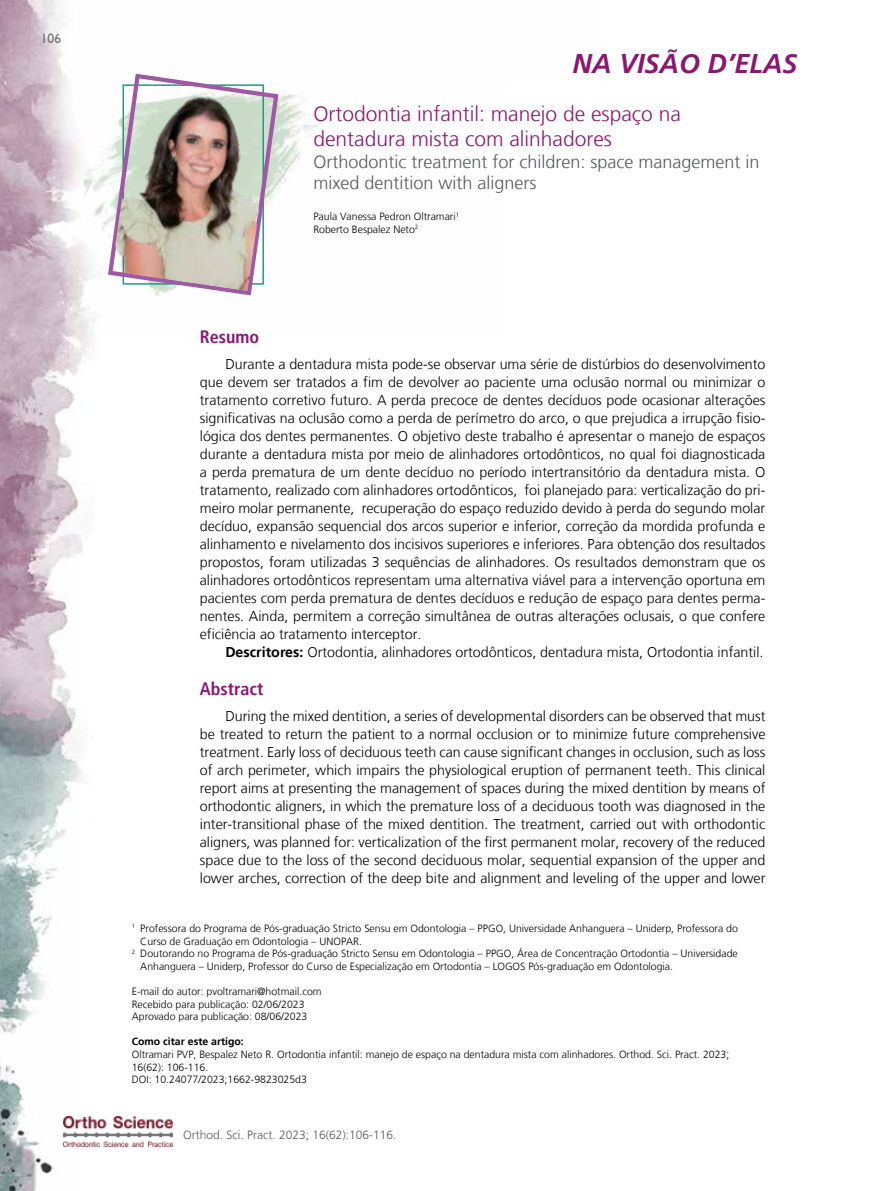
<style>
.page{position:relative;width:893px;height:1191px;background:#fff}
.page>*{position:absolute;margin:0;border:0;box-sizing:border-box;transform-origin:0 0}
.t1{font:italic 700 27px "Frutiger LT";color:#8b1771}
.t2{font:300 21px/25.2px "Frutiger LT";color:#8b1771}
.t3{font:300 18px/21.6px "Frutiger LT";color:#58595b}
.t4{font:700 condensed 18px "Frutiger LT";color:#8b1771}
.t5{font:300 14.25px/18px "Frutiger LT";color:#000;text-align:justify}
.t6{font:13.5px "Humanist 521 BT";color:#6d6e71}
.t7{font:300 12px "Frutiger LT";color:#58595b}
.t8{font:300 10.5px/12.6px "Frutiger LT";color:#000}
.t9{font:700 10.5px "Frutiger LT";color:#000}
.s1{font-weight:700}
</style>
<div class="page">
<img style="left:0;top:0;width:66px;height:85px">
<img style="left:0;top:85px;width:83px;height:1106px">
<img style="left:52px;top:35px;width:266px;height:303px">
<svg style="left:108px;top:74px;width:170px;height:221px"></svg>
<img style="left:64px;top:1116px;width:109px;height:30px">
<img style="left:111px;top:78px;width:164px;height:213px">
<p class="t6" style="left:41px;top:30px;width:22px">106</p>
<h1 class="t1" style="left:572px;top:48px;width:227px">NA VISÃO D’ELAS</h1>
<h2 class="t2" style="left:313px;top:101px;width:369px">Ortodontia infantil: manejo de espaço na dentadura mista com alinhadores</h2>
<p class="t3" style="left:313px;top:151px;width:448px">Orthodontic treatment for children: space management in mixed dentition with aligners</p>
<p class="t8" style="left:313px;top:210px;width:147px">Paula Vanessa Pedron Oltramari<sup>1<br></sup>Roberto Bespalez Neto<sup>2</sup></p>
<p class="t4" style="left:200px;top:326px;width:61px">Resumo</p>
<p class="t5" style="left:200px;top:355px;width:567px;text-indent:26px">Durante a dentadura mista pode-se observar uma série de distúrbios do desenvolvimento que devem ser tratados a fim de devolver ao paciente uma oclusão normal ou minimizar o tratamento corretivo futuro. A perda precoce de dentes decíduos pode ocasionar alterações significativas na oclusão como a perda de perímetro do arco, o que prejudica a irrupção fisio&shy;lógica dos dentes permanentes. O objetivo deste trabalho é apresentar o manejo de espaços durante a dentadura mista por meio de alinhadores ortodônticos, no qual foi diagnosticada a perda prematura de um dente decíduo no período intertransitório da dentadura mista. O tratamento, realizado com alinhadores ortodônticos, foi planejado para: verticalização do pri&shy;meiro molar permanente, recuperação do espaço reduzido devido à perda do segundo molar decíduo, expansão sequencial dos arcos superior e inferior, correção da mordida profunda e alinhamento e nivelamento dos incisivos superiores e inferiores. Para obtenção dos resultados propostos, foram utilizadas 3 sequências de alinhadores. Os resultados demonstram que os alinhadores ortodônticos representam uma alternativa viável para a intervenção oportuna em pacientes com perda prematura de dentes decíduos e redução de espaço para dentes perma&shy;nentes. Ainda, permitem a correção simultânea de outras alterações oclusais, o que confere eficiência ao tratamento interceptor.</p>
<p class="t5" style="left:225px;top:643px;width:540px"><span class="s1">Descritores:</span> Ortodontia, alinhadores ortodônticos, dentadura mista, Ortodontia infantil.</p>
<p class="t4" style="left:200px;top:678px;width:65px">Abstract</p>
<p class="t5" style="left:200px;top:707px;width:567px;text-indent:26px">During the mixed dentition, a series of developmental disorders can be observed that must be treated to return the patient to a normal occlusion or to minimize future comprehensive treatment. Early loss of deciduous teeth can cause significant changes in occlusion, such as loss of arch perimeter, which impairs the physiological eruption of permanent teeth. This clinical report aims at presenting the management of spaces during the mixed dentition by means of orthodontic aligners, in which the premature loss of a deciduous tooth was diagnosed in the inter-transitional phase of the mixed dentition. The treatment, carried out with orthodontic aligners, was planned for: verticalization of the first permanent molar, recovery of the reduced space due to the loss of the second deciduous molar, sequential expansion of the upper and lower arches, correction of the deep bite and alignment and leveling of the upper and lower</p>
<p class="t8" style="left:132px;top:922px;width:607px"><sup>1</sup> Professora do Programa de Pós-graduação Stricto Sensu em Odontologia – PPGO, Universidade Anhanguera – Uniderp, Professora do</p>
<p class="t8" style="left:140px;top:934px;width:223px">Curso de Graduação em Odontologia – UNOPAR.</p>
<p class="t8" style="left:132px;top:947px;width:607px"><sup>2</sup> Doutorando no Programa de Pós-graduação Stricto Sensu em Odontologia – PPGO, Área de Concentração Ortodontia – Universidade</p>
<p class="t8" style="left:140px;top:960px;width:534px">Anhanguera – Uniderp, Professor do Curso de Especialização em Ortodontia – LOGOS Pós-graduação em Odontologia.</p>
<p class="t8" style="left:132px;top:985px;width:191px">E-mail do autor: pvoltramari@hotmail.com<br>Recebido para publicação: 02/06/2023<br>Aprovado para publicação: 08/06/2023</p>
<p class="t9" style="left:132px;top:1035px;width:114px">Como citar este artigo:</p>
<p class="t8" style="left:132px;top:1048px;width:599px">Oltramari PVP, Bespalez Neto R. Ortodontia infantil: manejo de espaço na dentadura mista com alinhadores. Orthod. Sci. Pract. 2023;<br>16(62): 106-116.<br>DOI: 10.24077/2023;1662-9823025d3</p>
<p class="t7" style="left:183px;top:1127px;width:215px">Orthod. Sci. Pract. 2023; 16(62):106-116.</p>
</div>
